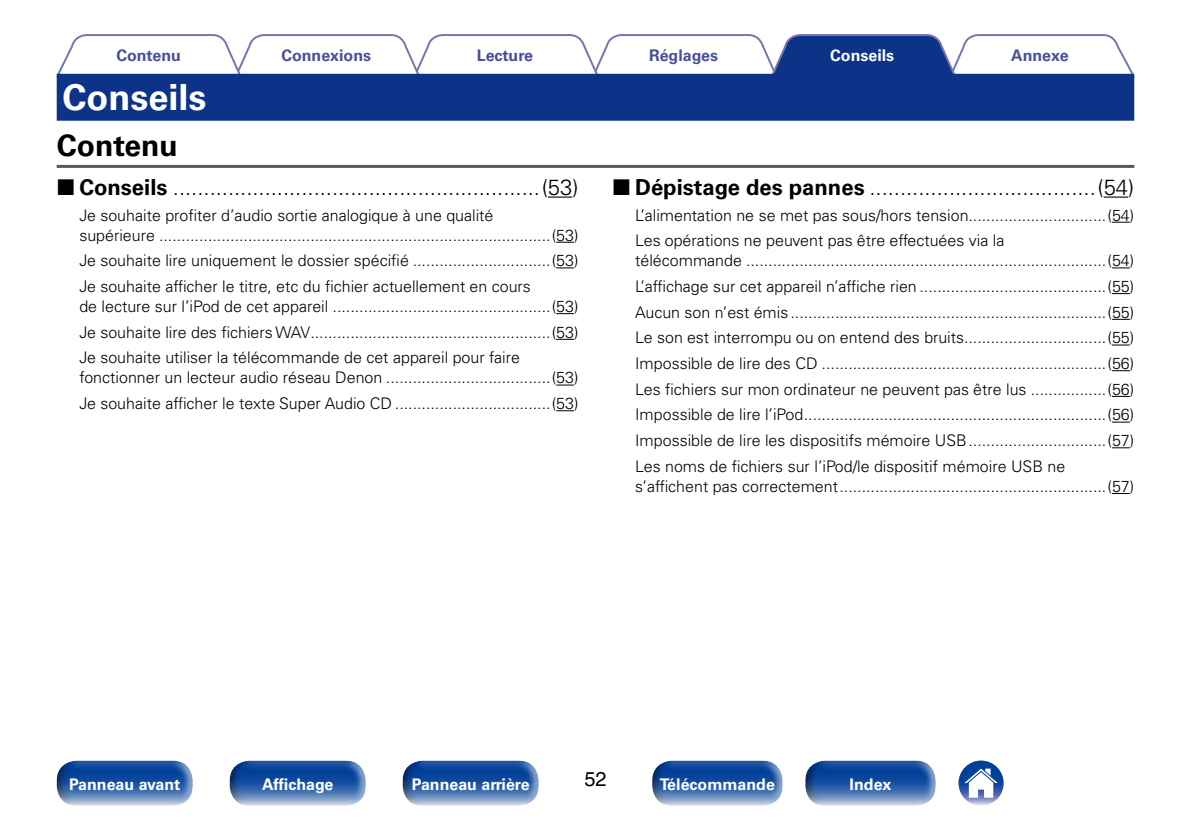
<style>
.page{position:relative;width:1191px;height:840px;background:#fff}
.page>*{position:absolute;margin:0;border:0;box-sizing:border-box;transform-origin:0 0}
.t1{font:700 36px "Univers LTCYR 65";color:#fff}
.t2{font:700 30px "Univers LTCYR 65";color:#000}
.t3{font:300 22px "Univers LTCYR 45";color:#000}
.t4{font:20px "Helvetica LT Std";color:#000}
.t5{font:300 16px/25.6px "Univers LTCYR 45";color:#000}
.t6{font:700 16px "Univers LTCYR 65";color:#fff}
.t7{font:700 16px "Univers LTCYR 65";color:#485099}
.s1{font-family:"Marks For Denon";font-weight:400}
.s2{font-family:"Univers LTCYR 65";font-weight:700}
</style>
<div class="page">
<div style="left:55px;top:752px;width:135px;height:65px;background:#000;opacity:.75"></div>
<div style="left:228px;top:752px;width:135px;height:65px;background:#000;opacity:.75"></div>
<div style="left:401px;top:752px;width:135px;height:65px;background:#000;opacity:.75"></div>
<div style="left:803px;top:752px;width:130px;height:65px;background:#000;opacity:.75"></div>
<div style="left:650px;top:752px;width:130px;height:65px;background:#000;opacity:.75"></div>
<svg style="left:958px;top:760px;width:45px;height:45px"></svg>
<svg style="left:964px;top:768px;width:33px;height:29px"></svg>
<svg style="left:56px;top:34px;width:1079px;height:44px"></svg>
<hr style="left:57px;top:74px;width:1077px;height:4px;background:#0c3388">
<div style="left:57px;top:77px;width:1077px;height:44px;background:#0c3388"></div>
<hr style="left:57px;top:165px;width:1077px;height:3px;background:#595757">
<svg style="left:548px;top:196px;width:24px;height:1px"></svg>
<svg style="left:556px;top:242px;width:18px;height:1px"></svg>
<svg style="left:556px;top:267px;width:18px;height:1px"></svg>
<svg style="left:556px;top:313px;width:18px;height:1px"></svg>
<svg style="left:556px;top:339px;width:18px;height:1px"></svg>
<svg style="left:556px;top:384px;width:18px;height:1px"></svg>
<svg style="left:556px;top:410px;width:18px;height:1px"></svg>
<svg style="left:1103px;top:196px;width:25px;height:1px"></svg>
<svg style="left:1112px;top:222px;width:17px;height:1px"></svg>
<svg style="left:1112px;top:267px;width:17px;height:1px"></svg>
<svg style="left:1112px;top:293px;width:17px;height:1px"></svg>
<svg style="left:1112px;top:319px;width:17px;height:1px"></svg>
<svg style="left:1112px;top:344px;width:17px;height:1px"></svg>
<svg style="left:1112px;top:370px;width:17px;height:1px"></svg>
<svg style="left:1112px;top:396px;width:17px;height:1px"></svg>
<svg style="left:1112px;top:421px;width:17px;height:1px"></svg>
<svg style="left:1112px;top:447px;width:17px;height:1px"></svg>
<svg style="left:1112px;top:493px;width:17px;height:1px"></svg>
<p class="t7" style="left:116px;top:44px;width:66px">Contenu</p>
<p class="t7" style="left:281px;top:44px;width:91px">Connexions</p>
<p class="t7" style="left:477px;top:44px;width:58px">Lecture</p>
<p class="t7" style="left:649px;top:44px;width:71px">Réglages</p>
<p class="t7" style="left:1011px;top:44px;width:59px">Annexe</p>
<p class="t6" style="left:830px;top:44px;width:66px">Conseils</p>
<h1 class="t1" style="left:62px;top:72px;width:146px">Conseils</h1>
<h2 class="t2" style="left:57px;top:125px;width:123px">Contenu</h2>
<h3 class="t3" style="left:57px;top:172px;width:523px"><span class="s1">2</span> <span class="s2">Conseils</span> ............................................................(53)</h3>
<p class="t5" style="left:79px;top:204px;width:500px;line-height:20px">Je souhaite profiter d’audio sortie analogique à une qualité<br>supérieure ........................................................................................(53)</p>
<p class="t5" style="left:79px;top:247px;width:500px">Je souhaite lire uniquement le dossier spécifié ...............................(53)<br>Je souhaite afficher le titre, etc du fichier actuellement en cours</p>
<p class="t5" style="left:79px;top:293px;width:500px;text-align:justify">de lecture sur l’iPod de cet appareil .................................................(53)<br>Je souhaite lire des fichiers WAV......................................................(53)<br>Je souhaite utiliser la télécommande de cet appareil pour faire</p>
<p class="t5" style="left:79px;top:364px;width:500px">fonctionner un lecteur audio réseau Denon .....................................(53)<br>Je souhaite afficher le texte Super Audio CD ...................................(53)</p>
<h3 class="t3" style="left:612px;top:172px;width:523px"><span class="s1">2</span> <span class="s2">Dépistage des pannes</span> .....................................(54)</h3>
<p class="t5" style="left:635px;top:201px;width:500px">L’alimentation ne se met pas sous/hors tension...............................(54)<br>Les opérations ne peuvent pas être effectuées via la</p>
<p class="t5" style="left:635px;top:247px;width:500px;text-align:justify">télécommande .................................................................................(54)<br>L’affichage sur cet appareil n’affiche rien ..........................................(55)<br>Aucun son n’est émis .......................................................................(55)<br>Le son est interrompu ou on entend des bruits................................(55)<br>Impossible de lire des CD ................................................................(56)<br>Les fichiers sur mon ordinateur ne peuvent pas être lus .................(56)<br>Impossible de lire l’iPod....................................................................(56)<br>Impossible de lire les dispositifs mémoire USB...............................(57)<br>Les noms de fichiers sur l’iPod/le dispositif mémoire USB ne</p>
<p class="t5" style="left:635px;top:472px;width:500px">s’affichent pas correctement............................................................(57)</p>
<p class="t4" style="left:584px;top:767px;width:24px">52</p>
<p class="t6" style="left:69px;top:772px;width:113px">Panneau avant</p>
<p class="t6" style="left:262px;top:772px;width:73px">Affichage</p>
<p class="t6" style="left:412px;top:772px;width:119px">Panneau arrière</p>
<p class="t6" style="left:660px;top:772px;width:116px">Télécommande</p>
<p class="t6" style="left:849px;top:772px;width:43px">Index</p>
</div>
